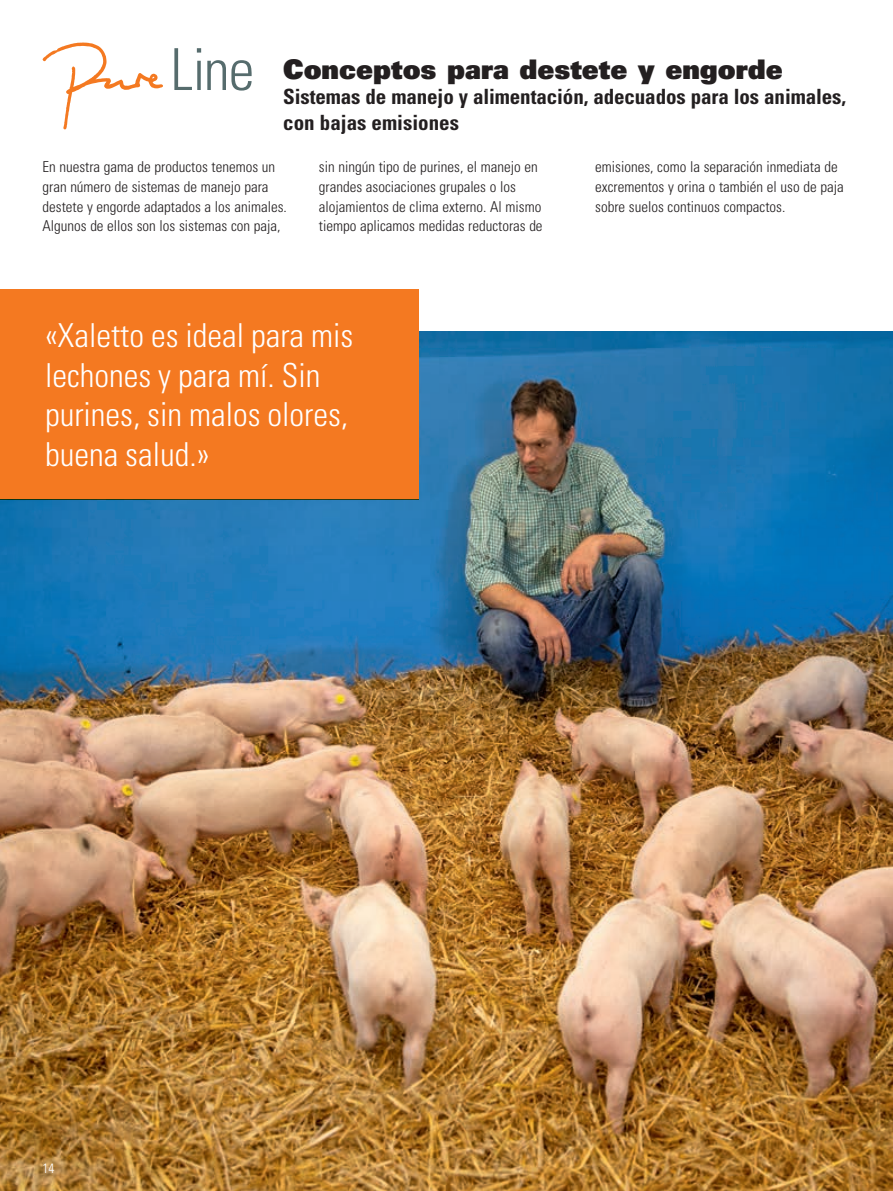
<style>
.page{position:relative;width:893px;height:1191px;background:#fff}
.page>*{position:absolute;margin:0;border:0;box-sizing:border-box;transform-origin:0 0}
.t1{font:300 condensed 33px/39.6px "Univers LT Std";color:#fff}
.t2{font:27px "Univers LT Std X Black";color:#231f20}
.t3{font:700 condensed 21px/25.2px "Univers LT Std";letter-spacing:-.005em;color:#231f20}
.t4{font:300 condensed 15px/19.5px "Univers LT Std";color:#231f20}
.t5{font:300 condensed 13.5px "Univers LT Std";color:#fff}
</style>
<div class="page">
<img style="left:0;top:332px;width:893px;height:859px">
<svg style="left:174px;top:48px;width:78px;height:43px"></svg>
<svg style="left:43px;top:43px;width:120px;height:86px"></svg>
<div style="left:0;top:289px;width:419px;height:210px;background:#f47921"></div>
<h2 class="t2" style="left:283px;top:52px;width:501px">Conceptos para destete y engorde</h2>
<h3 class="t3" style="left:283px;top:84px;width:564px">Sistemas de manejo y alimentación, adecuados para los animales, con bajas emisiones</h3>
<p class="t4" style="left:43px;top:157px;width:246px">En nuestra gama de productos tenemos un gran número de sistemas de manejo para destete y engorde adaptados a los animales.<br>Algunos de ellos son los sistemas con paja,</p>
<p class="t4" style="left:319px;top:157px;width:225px">sin ningún tipo de purines, el manejo en grandes asociaciones grupales o los alojamientos de clima externo. Al mismo tiempo aplicamos medidas reductoras de</p>
<p class="t4" style="left:595px;top:157px;width:250px">emisiones, como la separación inmediata de excrementos y orina o también el uso de paja sobre suelos continuos compactos.</p>
<h1 class="t1" style="left:45px;top:316px;width:310px">«Xaletto es ideal para mis lechones y para mí. Sin purines, sin malos olores, buena salud.»</h1>
<p class="t5" style="left:43px;top:1160px;width:13px">14</p>
</div>
